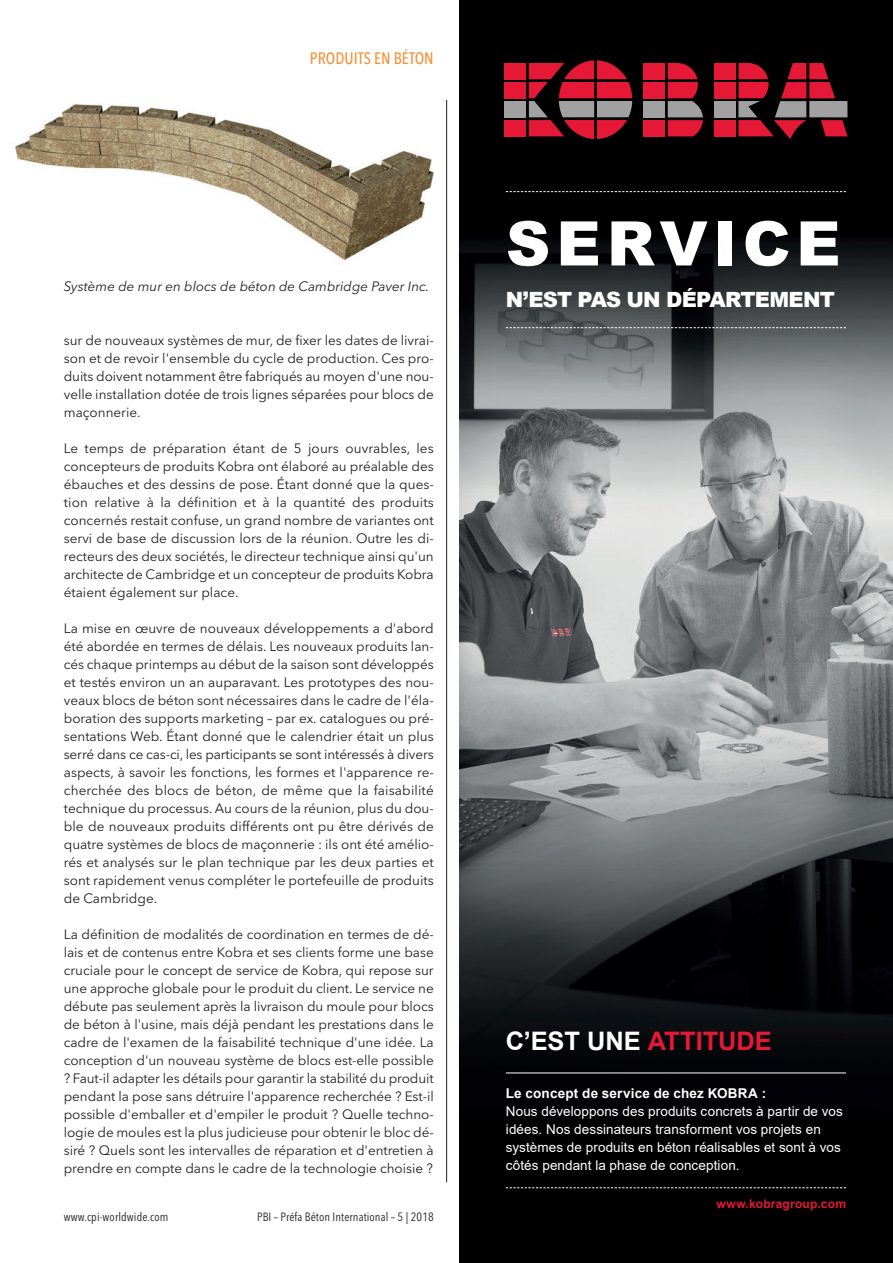
<style>
.page{position:relative;width:893px;height:1263px;background:#fff}
.page>*{position:absolute;margin:0;border:0;box-sizing:border-box;transform-origin:0 0}
.t1{font:900 61.5px "Arial";letter-spacing:.095em;color:#fff}
.t2{font:700 25.5px "Arial";letter-spacing:-.005em;color:#fff}
.t3{font:900 21px "Arial";letter-spacing:-.04em;color:#fff}
.t4{font:500 16.5px "Avenir Next Condensed";color:#f69238}
.t5{font:13.5px/18px "Avenir Next";color:#231f20;text-align:justify}
.t6{font:13.5px/18px "Arial";letter-spacing:.005em;color:#fff}
.t7{font:italic 13.5px "Avenir Next";color:#231f20}
.t8{font:700 13.5px "Arial";letter-spacing:.01em;color:#fff}
.t9{font:12px "Avenir Next Condensed";letter-spacing:.01em;color:#231f20}
.t10{font:700 12px "Arial";letter-spacing:.02em;color:#e51836}
.s1{color:#e51836}
</style>
<div class="page">
<img style="left:459px;top:0;width:434px;height:1263px">
<svg style="left:506px;top:191px;width:340px;height:1px"></svg>
<hr style="left:506px;top:1072px;width:340px;height:1px;background:#fff">
<svg style="left:506px;top:327px;width:340px;height:1px"></svg>
<svg style="left:506px;top:1187px;width:340px;height:1px"></svg>
<div style="left:643px;top:63px;width:22px;height:16px;background:#e51836"></div>
<div style="left:714px;top:63px;width:22px;height:16px;background:#e51836"></div>
<div style="left:714px;top:120px;width:22px;height:16px;background:#e51836"></div>
<svg style="left:738px;top:63px;width:109px;height:76px;background:#73232f"></svg>
<div style="left:714px;top:82px;width:22px;height:16px;background:#e51836"></div>
<div style="left:714px;top:101px;width:22px;height:16px;background:#a1a1a1"></div>
<div style="left:643px;top:82px;width:22px;height:16px;background:#e51836"></div>
<div style="left:643px;top:101px;width:22px;height:16px;background:#a1a1a1"></div>
<div style="left:643px;top:120px;width:22px;height:16px;background:#e51836"></div>
<svg style="left:668px;top:63px;width:35px;height:73px;background:#9a2d3d"></svg>
<div style="left:504px;top:63px;width:22px;height:16px;background:#e51836"></div>
<div style="left:504px;top:82px;width:22px;height:16px;background:#e51836"></div>
<div style="left:504px;top:101px;width:22px;height:16px;background:#a1a1a1"></div>
<div style="left:504px;top:120px;width:22px;height:16px;background:#e51836"></div>
<svg style="left:529px;top:60px;width:103px;height:79px;background:#852433"></svg>
<img style="left:14px;top:104px;width:420px;height:157px">
<hr style="left:446px;top:100px;width:1px;height:1082px;background:#231f20">
<p class="t4" style="left:310px;top:51px;width:125px">PRODUITS EN BÉTON</p>
<p class="t7" style="left:64px;top:280px;width:367px">Système de mur en blocs de béton de Cambridge Paver Inc.</p>
<p class="t5" style="left:64px;top:332px;width:371px">sur de nouveaux systèmes de mur, de fixer les dates de livrai&shy;son et de revoir l'ensemble du cycle de production. Ces pro&shy;duits doivent notamment être fabriqués au moyen d'une nou&shy;velle installation dotée de trois lignes séparées pour blocs de maçonnerie.</p>
<p class="t5" style="left:64px;top:440px;width:371px">Le temps de préparation étant de 5 jours ouvrables, les concepteurs de produits Kobra ont élaboré au préalable des ébauches et des dessins de pose. Étant donné que la ques&shy;tion relative à la définition et à la quantité des produits concernés restait confuse, un grand nombre de variantes ont servi de base de discussion lors de la réunion. Outre les di&shy;recteurs des deux sociétés, le directeur technique ainsi qu'un architecte de Cambridge et un concepteur de produits Kobra étaient également sur place.</p>
<p class="t5" style="left:64px;top:620px;width:371px">La mise en œuvre de nouveaux développements a d'abord été abordée en termes de délais. Les nouveaux produits lan&shy;cés chaque printemps au début de la saison sont développés et testés environ un an auparavant. Les prototypes des nou&shy;veaux blocs de béton sont nécessaires dans le cadre de l'éla&shy;boration des supports marketing – par ex. catalogues ou pré&shy;sentations Web. Étant donné que le calendrier était un plus serré dans ce cas-ci, les participants se sont intéressés à divers aspects, à savoir les fonctions, les formes et l'apparence re&shy;cherchée des blocs de béton, de même que la faisabilité technique du processus. Au cours de la réunion, plus du dou&shy;ble de nouveaux produits différents ont pu être dérivés de quatre systèmes de blocs de maçonnerie : ils ont été amélio&shy;rés et analysés sur le plan technique par les deux parties et sont rapidement venus compléter le portefeuille de produits de Cambridge.</p>
<p class="t5" style="left:64px;top:926px;width:371px">La définition de modalités de coordination en termes de dé&shy;lais et de contenus entre Kobra et ses clients forme une base cruciale pour le concept de service de Kobra, qui repose sur une approche globale pour le produit du client. Le service ne débute pas seulement après la livraison du moule pour blocs de béton à l'usine, mais déjà pendant les prestations dans le cadre de l'examen de la faisabilité technique d'une idée. La conception d'un nouveau système de blocs est-elle possible ? Faut-il adapter les détails pour garantir la stabilité du produit pendant la pose sans détruire l'apparence recherchée ? Est-il possible d'emballer et d'empiler le produit ? Quelle techno&shy;logie de moules est la plus judicieuse pour obtenir le bloc dé&shy;siré ? Quels sont les intervalles de réparation et d'entretien à prendre en compte dans le cadre de la technologie choisie ?</p>
<p class="t9" style="left:64px;top:1211px;width:106px">www.cpi-worldwide.com</p>
<p class="t9" style="left:257px;top:1211px;width:178px">PBI – Préfa Béton International – 5 | 2018</p>
<h1 class="t1" style="left:506px;top:198px;width:336px">SERVICE</h1>
<h3 class="t3" style="left:506px;top:284px;width:331px">N’EST PAS UN DÉPARTEMENT</h3>
<h2 class="t2" style="left:506px;top:1027px;width:267px">C’EST UNE <span class="s1">ATTITUDE</span></h2>
<p class="t8" style="left:506px;top:1085px;width:262px">Le concept de service de chez KOBRA :</p>
<p class="t6" style="left:506px;top:1102px;width:339px">Nous développons des produits concrets à partir de vos idées. Nos dessinateurs transforment vos projets en systèmes de produits en béton réalisables et sont à vos côtés pendant la phase de conception.</p>
<p class="t10" style="left:717px;top:1197px;width:131px">www.kobragroup.com</p>
</div>
